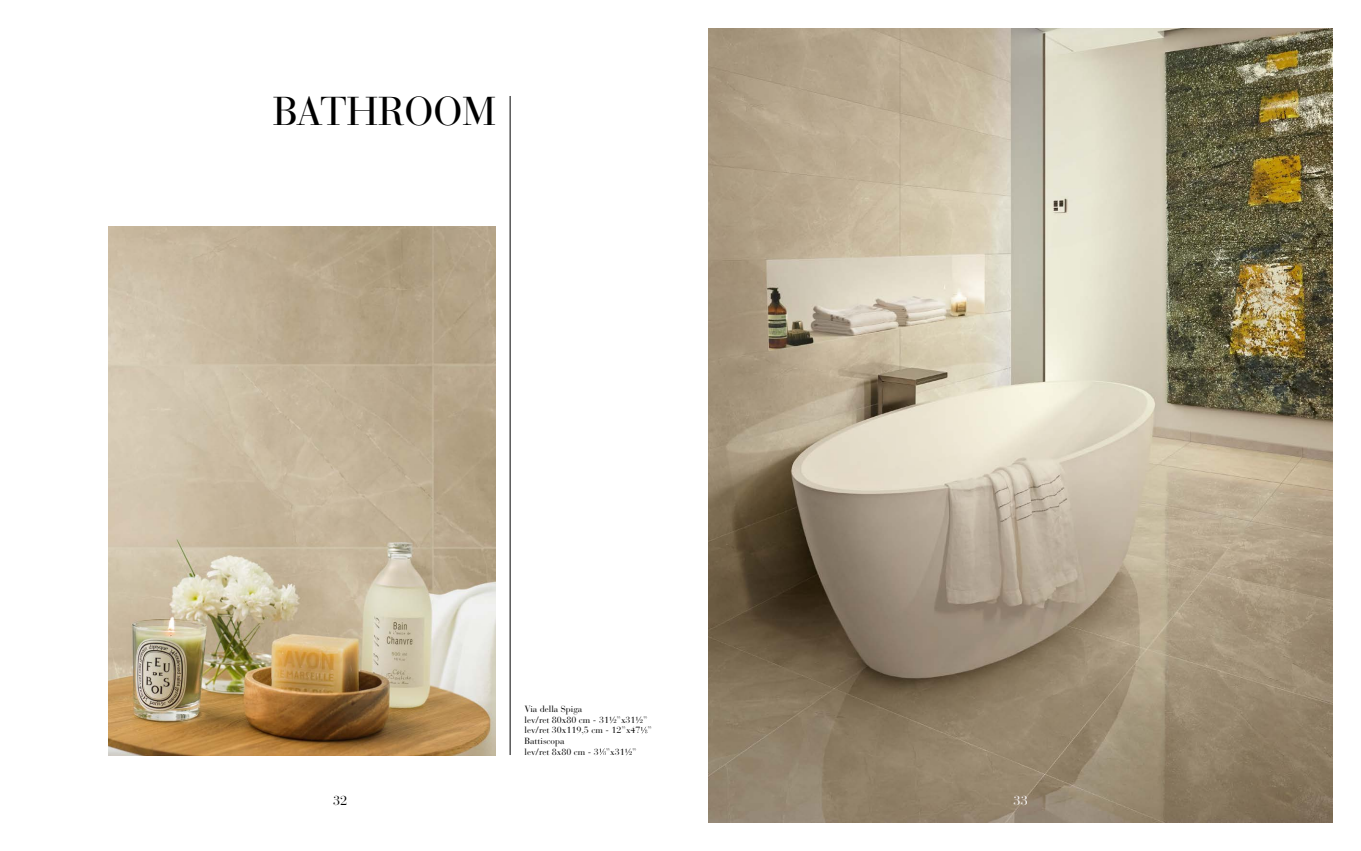
<style>
.page{position:relative;width:1361px;height:851px;background:#fff}
.page>*{position:absolute;margin:0;border:0;box-sizing:border-box;transform-origin:0 0}
.t1{font:40px "Bauer Bodoni Std";color:#000}
.t2{font:13px "Bauer Bodoni Std";color:#000}
.t3{font:13px "Bauer Bodoni Std";color:#fff}
.t4{font:9px/10.8px "Bauer Bodoni Std";color:#000}
</style>
<div class="page">
<img style="left:709px;top:28px;width:623px;height:794px">
<svg style="left:640px;top:726px;width:7px;height:7px"></svg>
<svg style="left:599px;top:748px;width:7px;height:7px"></svg>
<hr style="left:510px;top:96px;width:1px;height:658px;background:#000">
<img style="left:109px;top:227px;width:387px;height:527px">
<h1 class="t1" style="left:273px;top:88px;width:224px">BATHROOM</h1>
<p class="t4" style="left:524px;top:703px;width:129px">Via della Spiga<br>lev/ret 80x80 cm - 311/2”x311/2” lev/ret 30x119,5 cm - 12”x47 ”<br>Battiscopa<br>lev/ret 8x80 cm - 3 ”x311/2”</p>
<h2 class="t2" style="left:333px;top:792px;width:16px">32</h2>
<h2 class="t3" style="left:1013px;top:792px;width:16px">33</h2>
</div>
